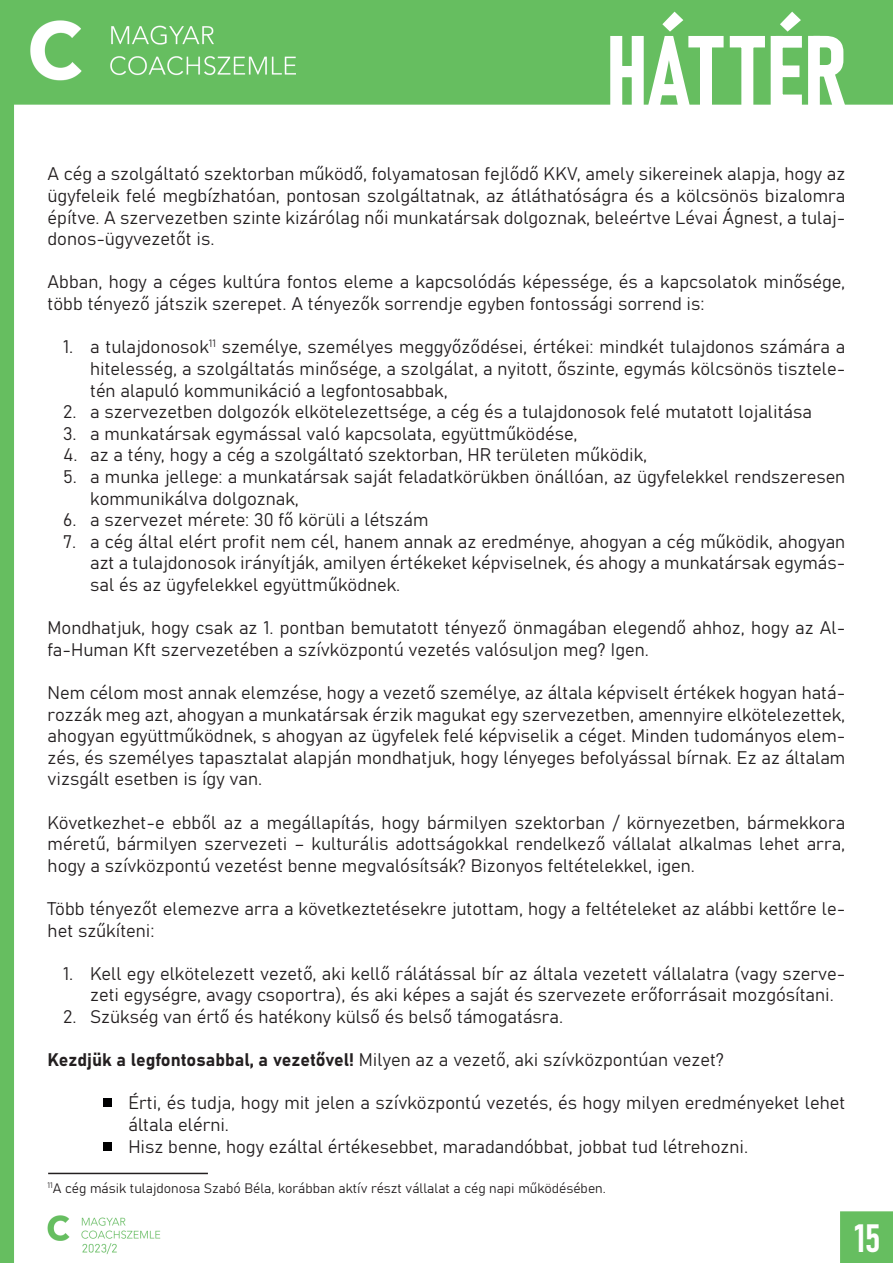
<style>
.page{position:relative;width:893px;height:1263px;background:#fff}
.page>*{position:absolute;margin:0;border:0;box-sizing:border-box;transform-origin:0 0}
.t1{font:99px "Bahnschrift";color:#fff}
.t2{font:39px "Bahnschrift";color:#fff}
.t3{font:18px/21.6px "Bahnschrift";color:#231f20}
.t4{font:13.5px "Bahnschrift";color:#231f20}
</style>
<div class="page">
<img style="left:0;top:0;width:893px;height:1263px">
<hr style="left:48px;top:1173px;width:160px;height:1px;background:#231f20">
<div style="left:103px;top:1098px;width:9px;height:8px;background:#000001"></div>
<div style="left:103px;top:1142px;width:9px;height:9px;background:#000001"></div>
<h1 class="t1" style="left:606px;top:-4px;width:244px">HÁTTÉR</h1>
<p class="t3" style="left:48px;top:162px;width:799px;text-align:justify">A cég a szolgáltató szektorban működő, folyamatosan fejlődő KKV, amely sikereinek alapja, hogy az ügyfeleik felé megbízhatóan, pontosan szolgáltatnak, az átláthatóságra és a kölcsönös bizalomra építve. A szervezetben szinte kizárólag női munkatársak dolgoznak, beleértve Lévai Ágnest, a tulaj&shy;donos-ügyvezetőt is.</p>
<p class="t3" style="left:48px;top:270px;width:799px">Abban, hogy a céges kultúra fontos eleme a kapcsolódás képessége, és a kapcsolatok minősége, több tényező játszik szerepet. A tényezők sorrendje egyben fontossági sorrend is:</p>
<p class="t3" style="left:90px;top:335px;width:757px;text-align:justify;text-indent:-27px">1. a tulajdonosok<sup>11</sup> személye, személyes meggyőződései, értékei: mindkét tulajdonos számára a hitelesség, a szolgáltatás minősége, a szolgálat, a nyitott, őszinte, egymás kölcsönös tisztele&shy;tén alapuló kommunikáció a legfontosabbak,</p>
<p class="t3" style="left:63px;top:400px;width:750px">2. a szervezetben dolgozók elkötelezettsége, a cég és a tulajdonosok felé mutatott lojalitása</p>
<p class="t3" style="left:63px;top:421px;width:516px">3. a munkatársak egymással való kapcsolata, együttműködése,</p>
<p class="t3" style="left:63px;top:443px;width:586px">4. az a tény, hogy a cég a szolgáltató szektorban, HR területen működik,</p>
<p class="t3" style="left:90px;top:464px;width:757px;text-indent:-27px">5. a munka jellege: a munkatársak saját feladatkörükben önállóan, az ügyfelekkel rendszeresen kommunikálva dolgoznak,</p>
<p class="t3" style="left:63px;top:508px;width:367px">6. a szervezet mérete: 30 fő körüli a létszám</p>
<p class="t3" style="left:90px;top:529px;width:757px;text-align:justify;text-indent:-27px">7. a cég által elért profit nem cél, hanem annak az eredménye, ahogyan a cég működik, ahogyan azt a tulajdonosok irányítják, amilyen értékeket képviselnek, és ahogy a munkatársak egymás&shy;sal és az ügyfelekkel együttműködnek.</p>
<p class="t3" style="left:48px;top:616px;width:799px">Mondhatjuk, hogy csak az 1. pontban bemutatott tényező önmagában elegendő ahhoz, hogy az Al&shy;fa-Human Kft szervezetében a szívközpontú vezetés valósuljon meg? Igen.</p>
<p class="t3" style="left:48px;top:680px;width:799px;text-align:justify">Nem célom most annak elemzése, hogy a vezető személye, az általa képviselt értékek hogyan hatá&shy;rozzák meg azt, ahogyan a munkatársak érzik magukat egy szervezetben, amennyire elkötelezettek, ahogyan együttműködnek, s ahogyan az ügyfelek felé képviselik a céget. Minden tudományos elem&shy;zés, és személyes tapasztalat alapján mondhatjuk, hogy lényeges befolyással bírnak. Ez az általam vizsgált esetben is így van.</p>
<p class="t3" style="left:48px;top:810px;width:799px;text-align:justify">Következhet-e ebből az a megállapítás, hogy bármilyen szektorban / környezetben, bármekkora méretű, bármilyen szervezeti – kulturális adottságokkal rendelkező vállalat alkalmas lehet arra, hogy a szívközpontú vezetést benne megvalósítsák? Bizonyos feltételekkel, igen.</p>
<p class="t3" style="left:48px;top:896px;width:799px">Több tényezőt elemezve arra a következtetésekre jutottam, hogy a feltételeket az alábbi kettőre le&shy;het szűkíteni:</p>
<p class="t3" style="left:90px;top:961px;width:757px;text-indent:-27px">1. Kell egy elkötelezett vezető, aki kellő rálátással bír az általa vezetett vállalatra (vagy szerve&shy;zeti egységre, avagy csoportra), és aki képes a saját és szervezete erőforrásait mozgósítani.</p>
<p class="t3" style="left:63px;top:1004px;width:502px">2. Szükség van értő és hatékony külső és belső támogatásra.</p>
<p class="t3" style="left:48px;top:1048px;width:678px">Kezdjük a legfontosabbal, a vezetővel! Milyen az a vezető, aki szívközpontúan vezet?</p>
<p class="t3" style="left:128px;top:1091px;width:718px">Érti, és tudja, hogy mit jelen a szívközpontú vezetés, és hogy milyen eredményeket lehet általa elérni.<br>Hisz benne, hogy ezáltal értékesebbet, maradandóbbat, jobbat tud létrehozni.</p>
<p class="t4" style="left:48px;top:1178px;width:560px"><sup>11</sup>A cég másik tulajdonosa Szabó Béla, korábban aktív részt vállalat a cég napi működésében.</p>
<h2 class="t2" style="left:854px;top:1208px;width:28px">15</h2>
</div>
